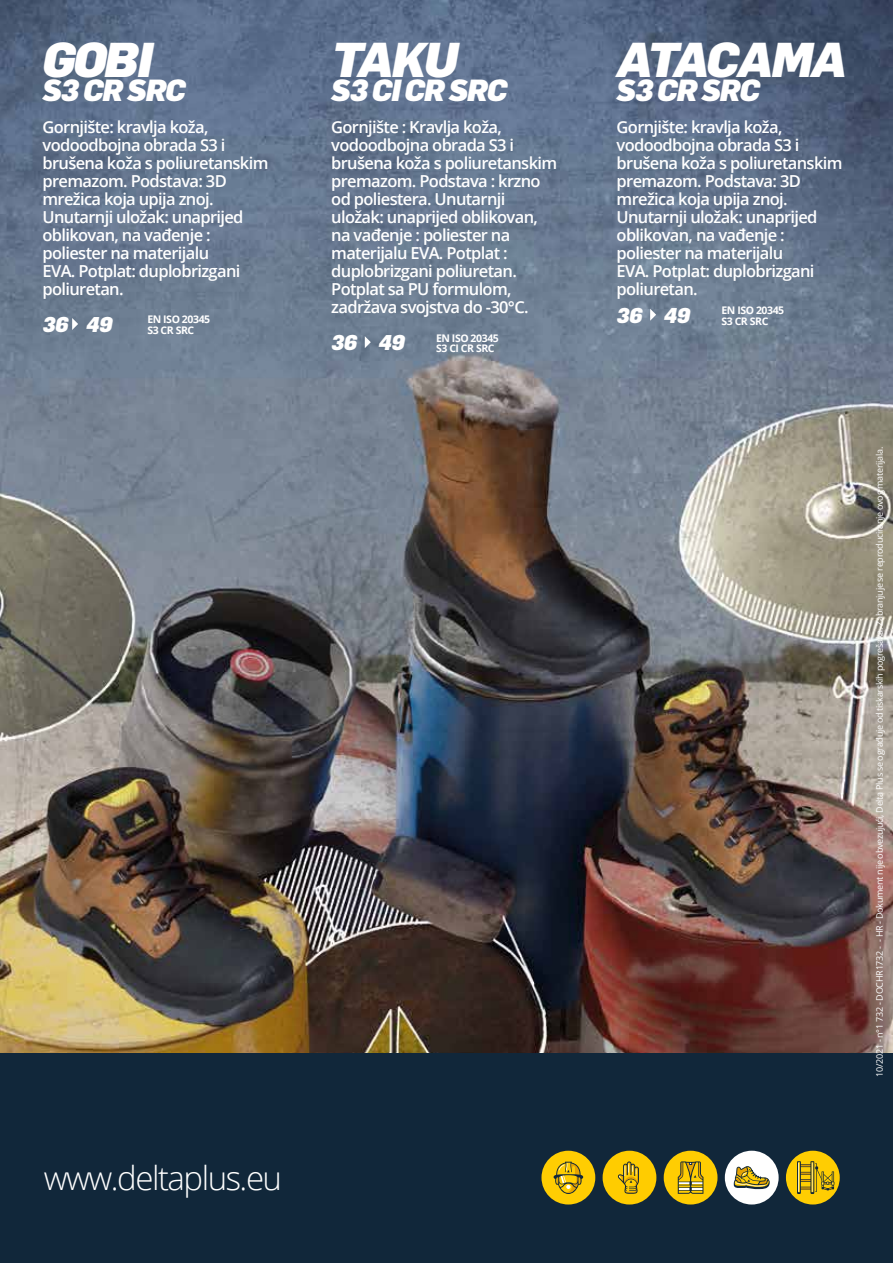
<style>
.page{position:relative;width:893px;height:1263px;background:#fff}
.page>*{position:absolute;margin:0;border:0;box-sizing:border-box;transform-origin:0 0}
.t1{font:italic 900 48px "Flama";letter-spacing:-.04em;color:#fff}
.t2{font:300 33px "Open Sans";letter-spacing:-.045em;color:#fff}
.t3{font:italic 900 30px "Flama";letter-spacing:-.04em;color:#fff}
.t4{font:italic 900 21px "Flama";letter-spacing:-.015em;color:#fff}
.t5{font:600 16.5px/18px "Open Sans";letter-spacing:-.04em;color:#fff}
.t6{font:700 10.5px "Open Sans";letter-spacing:-.04em;color:#fff}
.t7{font:9px "Open Sans";letter-spacing:-.03em;color:#fff}
</style>
<div class="page">
<img style="left:0;top:0;width:893px;height:1054px">
<div style="left:0;top:1054px;width:893px;height:209px;background:#11273a"></div>
<div style="left:541px;top:1151px;width:54px;height:53px;background:#ffcd02;border-radius:50%"></div>
<svg style="left:554px;top:1162px;width:29px;height:32px"></svg>
<div style="left:725px;top:1151px;width:54px;height:53px;background:#fff;border-radius:50%"></div>
<svg style="left:734px;top:1166px;width:36px;height:23px"></svg>
<div style="left:603px;top:1151px;width:53px;height:53px;background:#fc0;border-radius:50%"></div>
<svg style="left:617px;top:1161px;width:22px;height:33px"></svg>
<div style="left:664px;top:1151px;width:53px;height:53px;background:#ffcd02;border-radius:50%"></div>
<svg style="left:678px;top:1161px;width:25px;height:33px"></svg>
<div style="left:786px;top:1151px;width:54px;height:53px;background:#ffcd02;border-radius:50%"></div>
<svg style="left:797px;top:1161px;width:37px;height:33px"></svg>
<svg style="left:650px;top:309px;width:6px;height:12px"></svg>
<svg style="left:72px;top:318px;width:6px;height:12px"></svg>
<svg style="left:365px;top:336px;width:6px;height:12px"></svg>
<h1 class="t1" style="left:43px;top:30px;width:112px">GOBI</h1>
<h3 class="t3" style="left:43px;top:71px;width:145px">S3 CR SRC</h3>
<p class="t5" style="left:43px;top:118px;width:227px">Gornjište: kravlja koža, vodoodbojna obrada S3 i brušena koža s poliuretanskim premazom. Podstava: 3D mrežica koja upija znoj.<br>Unutarnji uložak: unaprijed oblikovan, na vađenje : poliester na materijalu<br>EVA. Potplat: duplobrizgani poliuretan.</p>
<p class="t6" style="left:147px;top:312px;width:64px">EN ISO 20345</p>
<p class="t4" style="left:43px;top:312px;width:71px">36 49</p>
<p class="t6" style="left:147px;top:323px;width:48px">S3 CR SRC</p>
<h1 class="t1" style="left:331px;top:30px;width:129px">TAKU</h1>
<h3 class="t3" style="left:331px;top:71px;width:178px">S3 CI CR SRC</h3>
<p class="t5" style="left:331px;top:118px;width:227px">Gornjište : Kravlja koža, vodoodbojna obrada S3 i brušena koža s poliuretanskim premazom. Podstava : krzno od poliestera. Unutarnji uložak: unaprijed oblikovan, na vađenje : poliester na materijalu EVA. Potplat : duplobrizgani poliuretan.<br>Potplat sa PU formulom, zadržava svojstva do -30°C.</p>
<p class="t6" style="left:436px;top:330px;width:64px">EN ISO 20345</p>
<p class="t4" style="left:331px;top:330px;width:75px">36 49</p>
<p class="t6" style="left:436px;top:341px;width:60px">S3 CI CR SRC</p>
<h2 class="t2" style="left:44px;top:1156px;width:240px">www.deltaplus.eu</h2>
<h1 class="t1" style="left:617px;top:30px;width:232px">ATACAMA</h1>
<h3 class="t3" style="left:617px;top:71px;width:145px">S3 CR SRC</h3>
<p class="t5" style="left:617px;top:118px;width:227px">Gornjište: kravlja koža, vodoodbojna obrada S3 i brušena koža s poliuretanskim premazom. Podstava: 3D mrežica koja upija znoj.<br>Unutarnji uložak: unaprijed oblikovan, na vađenje : poliester na materijalu<br>EVA. Potplat: duplobrizgani poliuretan.</p>
<p class="t6" style="left:721px;top:303px;width:64px">EN ISO 20345</p>
<p class="t4" style="left:617px;top:302px;width:75px">36 49</p>
<p class="t6" style="left:721px;top:313px;width:48px">S3 CR SRC</p>
<p class="t7" style="left:873px;top:1077px;width:631px;rotate:-90deg">10/2021 - n°1 732 - DOCHR1732 - - HR - Dokument nije obvezujući, Delta Plus se ograđuje od tiskarskih pogrešaka. Zabranjuje se reproduciranje ovog materijala.</p>
</div>
